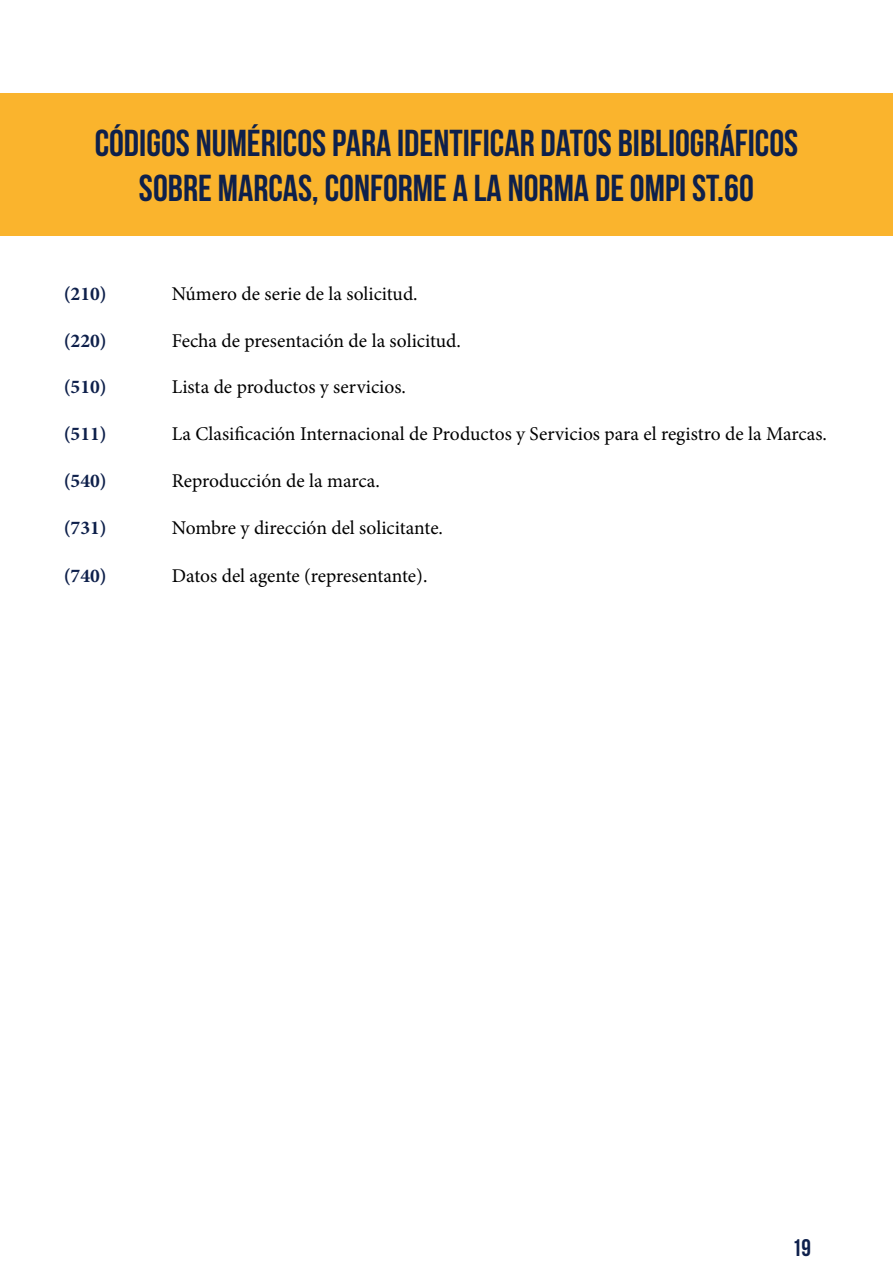
<style>
.page{position:relative;width:893px;height:1263px;background:#fff}
.page>*{position:absolute;margin:0;border:0;box-sizing:border-box;transform-origin:0 0}
.t1{font:37.5px/45px "Bebas Neue";color:#0e204b;text-align:center}
.t2{font:24px "Bebas Neue";color:#0e204c}
.t3{font:19.5px "Minion Pro";color:#000}
.t4{font:700 19.5px "Minion Pro";color:#0e204b}
</style>
<div class="page">
<div style="left:0;top:94px;width:893px;height:142px;background:#fab42d"></div>
<h1 class="t1" style="left:95px;top:120px;width:705px">CÓDIGOS NUMÉRICOS PARA IDENTIFICAR DATOS BIBLIOGRÁFICOS<br>SOBRE MARCAS, CONFORME A LA NORMA DE OMPI ST.60</h1>
<p class="t4" style="left:64px;top:280px;width:44px">(210)</p>
<p class="t3" style="left:172px;top:280px;width:247px">Número de serie de la solicitud.</p>
<p class="t4" style="left:64px;top:327px;width:44px">(220)</p>
<p class="t3" style="left:172px;top:327px;width:291px">Fecha de presentación de la solicitud.</p>
<p class="t4" style="left:64px;top:373px;width:44px">(510)</p>
<p class="t3" style="left:172px;top:374px;width:236px">Lista de productos y servicios.</p>
<p class="t4" style="left:64px;top:420px;width:44px">(511)</p>
<p class="t3" style="left:172px;top:421px;width:657px">La Clasificación Internacional de Productos y Servicios para el registro de la Marcas.</p>
<p class="t4" style="left:64px;top:467px;width:44px">(540)</p>
<p class="t3" style="left:172px;top:468px;width:210px">Reproducción de la marca.</p>
<p class="t4" style="left:64px;top:514px;width:44px">(731)</p>
<p class="t3" style="left:172px;top:514px;width:273px">Nombre y dirección del solicitante.</p>
<p class="t4" style="left:64px;top:562px;width:44px">(740)</p>
<p class="t3" style="left:172px;top:563px;width:257px">Datos del agente (representante).</p>
<p class="t2" style="left:792px;top:1234px;width:21px">19</p>
</div>
